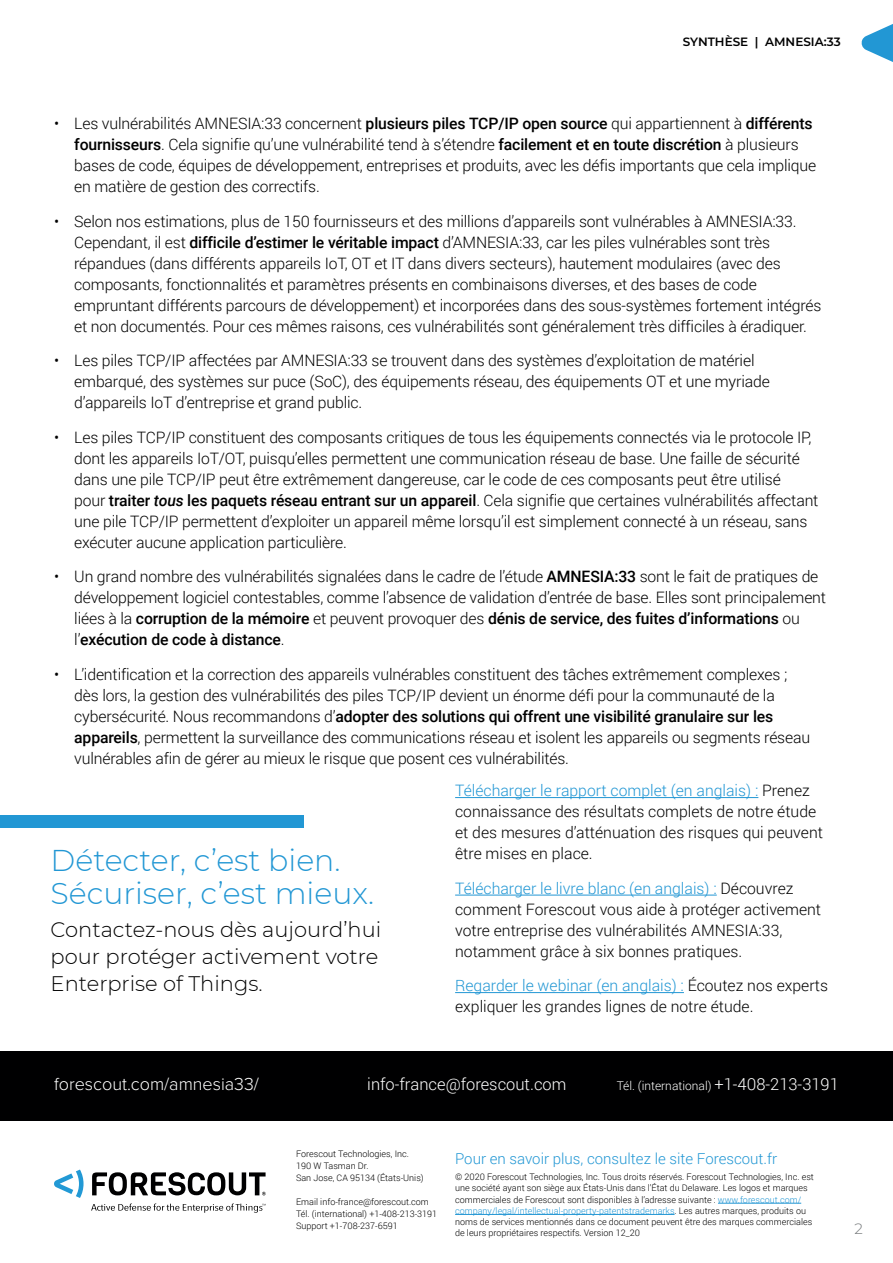
<style>
.page{position:relative;width:893px;height:1263px;background:#fff}
.page>*{position:absolute;margin:0;border:0;box-sizing:border-box;transform-origin:0 0}
.t1{font:300 30px/33px "Montserrat";color:#2297d4}
.t2{font:300 21px/27px "Montserrat";color:#000001}
.t3{font:300 18px "Proxima Nova";color:#fff}
.t4{font:300 16.5px "Roboto";color:#fff}
.t5{font:300 15.75px/21px "Roboto";letter-spacing:-.01em;color:#000001}
.t6{font:300 15px "Roboto";color:#2297d4}
.t7{font:300 15px "Montserrat";color:#75797b}
.t8{font:300 12px "Roboto";color:#fff}
.t9{font:600 12px "Montserrat";color:#000001}
.t10{font:300 9px/11.2px "Roboto";color:#000}
.t11{font:300 9px/12px "Roboto";color:#000001}
.s1{font-weight:500}
.s2{font-weight:500;font-style:italic}
.s3{color:#2297d4}
.s4{font-size:16.5px}
</style>
<div class="page">
<svg style="left:861px;top:24px;width:32px;height:38px"></svg>
<hr style="left:718px;top:1203px;width:83px;height:1px;background:#2297d4">
<hr style="left:455px;top:1214px;width:220px;height:1px;background:#2297d4">
<hr style="left:455px;top:797px;width:303px;height:1px;background:#2297d4">
<hr style="left:455px;top:895px;width:262px;height:1px;background:#2297d4">
<hr style="left:455px;top:992px;width:229px;height:1px;background:#2297d4">
<div style="left:0;top:815px;width:304px;height:13px;background:#2297d4"></div>
<div style="left:0;top:1052px;width:893px;height:69px;background:#000001"></div>
<svg style="left:54px;top:1169px;width:30px;height:29px"></svg>
<svg style="left:92px;top:1172px;width:174px;height:23px"></svg>
<svg style="left:91px;top:1203px;width:175px;height:10px"></svg>
<p class="t9" style="left:683px;top:34px;width:159px">SYNTHÈSE | AMNESIA:33</p>
<p class="t5" style="left:74px;top:112px;width:743px;text-indent:-20px">• Les vulnérabilités AMNESIA:33 concernent <span class="s1">plusieurs piles TCP/IP open source</span> qui appartiennent à <span class="s1">différents fournisseurs</span>. Cela signifie qu’une vulnérabilité tend à s’étendre <span class="s1">facilement et en toute discrétion</span> à plusieurs bases de code, équipes de développement, entreprises et produits, avec les défis importants que cela implique en matière de gestion des correctifs.</p>
<p class="t5" style="left:74px;top:210px;width:749px;text-indent:-20px">• Selon nos estimations, plus de 150 fournisseurs et des millions d’appareils sont vulnérables à AMNESIA:33.<br>Cependant, il est <span class="s1">difficile d’estimer le véritable impact</span> d’AMNESIA:33, car les piles vulnérables sont très répandues (dans différents appareils IoT, OT et IT dans divers secteurs), hautement modulaires (avec des composants, fonctionnalités et paramètres présents en combinaisons diverses, et des bases de code empruntant différents parcours de développement) et incorporées dans des sous-systèmes fortement intégrés et non documentés. Pour ces mêmes raisons, ces vulnérabilités sont généralement très difficiles à éradiquer.</p>
<p class="t5" style="left:74px;top:349px;width:697px;text-indent:-20px">• Les piles TCP/IP affectées par AMNESIA:33 se trouvent dans des systèmes d’exploitation de matériel embarqué, des systèmes sur puce (SoC), des équipements réseau, des équipements OT et une myriade d’appareils IoT d’entreprise et grand public.</p>
<p class="t5" style="left:74px;top:426px;width:746px;text-indent:-20px">• Les piles TCP/IP constituent des composants critiques de tous les équipements connectés via le protocole IP, dont les appareils IoT/OT, puisqu’elles permettent une communication réseau de base. Une faille de sécurité dans une pile TCP/IP peut être extrêmement dangereuse, car le code de ces composants peut être utilisé<br>pour <span class="s1">traiter</span> <span class="s2">tous</span> <span class="s1">les paquets réseau entrant sur un appareil</span>. Cela signifie que certaines vulnérabilités affectant une pile TCP/IP permettent d’exploiter un appareil même lorsqu’il est simplement connecté à un réseau, sans exécuter aucune application particulière.</p>
<p class="t5" style="left:74px;top:565px;width:753px;text-indent:-20px">• Un grand nombre des vulnérabilités signalées dans le cadre de l’étude <span class="s1">AMNESIA:33</span> sont le fait de pratiques de développement logiciel contestables, comme l’absence de validation d’entrée de base. Elles sont principalement liées à la <span class="s1">corruption de la mémoire</span> et peuvent provoquer des <span class="s1">dénis de service, des fuites d’informations</span> ou l’<span class="s1">exécution de code à distance</span>.</p>
<p class="t5" style="left:74px;top:663px;width:737px;text-indent:-20px">• L’identification et la correction des appareils vulnérables constituent des tâches extrêmement complexes ; dès lors, la gestion des vulnérabilités des piles TCP/IP devient un énorme défi pour la communauté de la cybersécurité. Nous recommandons d’<span class="s1">adopter des solutions qui offrent une visibilité granulaire sur les appareils</span>, permettent la surveillance des communications réseau et isolent les appareils ou segments réseau vulnérables afin de gérer au mieux le risque que posent ces vulnérabilités.</p>
<h1 class="t1" style="left:51px;top:843px;width:325px">Détecter, c’est bien.<br>Sécuriser, c’est mieux.</h1>
<h2 class="t2" style="left:51px;top:915px;width:332px">Contactez-nous dès aujourd’hui pour protéger activement votre<br>Enterprise of Things.</h2>
<p class="t5" style="left:455px;top:780px;width:369px"><span class="s3">Télécharger le rapport complet (en anglais) :</span> Prenez connaissance des résultats complets de notre étude et des mesures d’atténuation des risques qui peuvent être mises en place.</p>
<p class="t5" style="left:455px;top:877px;width:367px"><span class="s3">Télécharger le livre blanc (en anglais) :</span> Découvrez comment Forescout vous aide à protéger activement votre entreprise des vulnérabilités AMNESIA:33, notamment grâce à six bonnes pratiques.</p>
<p class="t5" style="left:455px;top:975px;width:375px"><span class="s3">Regarder le webinar (en anglais) :</span> Écoutez nos experts expliquer les grandes lignes de notre étude.</p>
<p class="t3" style="left:54px;top:1071px;width:206px">forescout.com/amnesia33/</p>
<p class="t4" style="left:367px;top:1073px;width:201px">info-france@forescout.com</p>
<p class="t8" style="left:617px;top:1078px;width:224px">Tél. (international) <span class="s4">+1-408-213-3191</span></p>
<p class="t11" style="left:296px;top:1148px;width:129px">Forescout Technologies, Inc.<br>190 W Tasman Dr.<br>San Jose, CA 95134 (États-Unis)</p>
<p class="t11" style="left:296px;top:1196px;width:143px">Email info-france@forescout.com<br>Tél. (international) +1-408-213-3191<br>Support +1-708-237-6591</p>
<p class="t6" style="left:455px;top:1148px;width:323px">Pour en savoir plus, consultez le site Forescout.fr</p>
<p class="t10" style="left:455px;top:1171px;width:360px">© 2020 Forescout Technologies, Inc. Tous droits réservés. Forescout Technologies, Inc. est une société ayant son siège aux États-Unis dans l’État du Delaware. Les logos et marques commerciales de Forescout sont disponibles à l’adresse suivante : <span class="s3">www.forescout.com/ company/legal/intellectual-property-patentstrademarks</span>. Les autres marques, produits ou noms de services mentionnés dans ce document peuvent être des marques commerciales de leurs propriétaires respectifs. Version 12_20</p>
<p class="t7" style="left:854px;top:1219px;width:10px">2</p>
</div>
